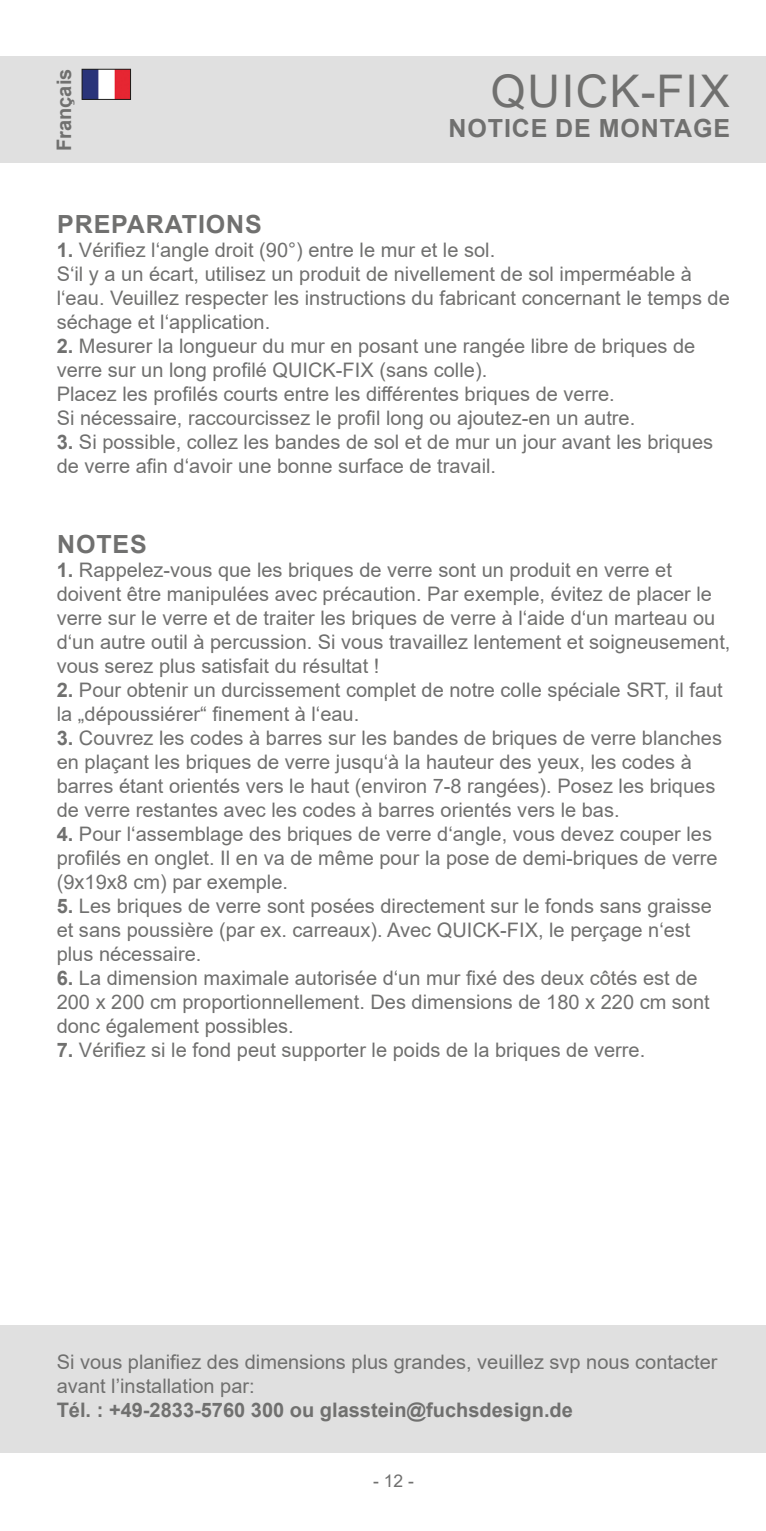
<style>
.page{position:relative;width:766px;height:1531px;background:#fff}
.page>*{position:absolute;margin:0;border:0;box-sizing:border-box;transform-origin:0 0}
.t1{font:45px "Arial";letter-spacing:.035em;color:#70706f}
.t2{font:700 25px "Arial";letter-spacing:.035em;color:#70706f}
.t3{font:20px/24px "Arial";color:#70706f}
.t4{font:700 20px "Arial";color:#70706f}
.t5{font:17.5px "Arial";color:#70706f}
.s1{font-weight:700}
</style>
<div class="page">
<div style="left:0;top:57px;width:765px;height:106px;background:#e0e0e0"></div>
<div style="left:0;top:1325px;width:765px;height:128px;background:#e0e0e0"></div>
<img style="left:84px;top:71px;width:45px;height:27px">
<div style="left:82px;top:69px;width:49px;height:31px;border:1px solid #1d1d1b"></div>
<p class="t4" style="left:50px;top:151px;width:84px;rotate:-90deg">Français</p>
<h1 class="t1" style="left:491px;top:60px;width:240px">QUICK-FIX</h1>
<p class="t2" style="left:448px;top:111px;width:283px">NOTICE DE MONTAGE</p>
<p class="t2" style="left:57px;top:207px;width:206px">PREPARATIONS</p>
<p class="t3" style="left:57px;top:238px;width:674px"><span class="s1">1.</span> Vérifiez l‘angle droit (90°) entre le mur et le sol.<br>S‘il y a un écart, utilisez un produit de nivellement de sol imperméable à l‘eau. Veuillez respecter les instructions du fabricant concernant le temps de séchage et l‘application.</p>
<p class="t3" style="left:57px;top:334px;width:640px"><span class="s1">2.</span> Mesurer la longueur du mur en posant une rangée libre de briques de verre sur un long profilé QUICK-FIX (sans colle).<br>Placez les profilés courts entre les différentes briques de verre.<br>Si nécessaire, raccourcissez le profil long ou ajoutez-en un autre.</p>
<p class="t3" style="left:57px;top:430px;width:657px"><span class="s1">3.</span> Si possible, collez les bandes de sol et de mur un jour avant les briques de verre afin d‘avoir une bonne surface de travail.</p>
<p class="t2" style="left:57px;top:526px;width:91px">NOTES</p>
<p class="t3" style="left:57px;top:558px;width:675px"><span class="s1">1.</span> Rappelez-vous que les briques de verre sont un produit en verre et doivent être manipulées avec précaution. Par exemple, évitez de placer le verre sur le verre et de traiter les briques de verre à l‘aide d‘un marteau ou d‘un autre outil à percussion. Si vous travaillez lentement et soigneusement, vous serez plus satisfait du résultat !</p>
<p class="t3" style="left:57px;top:678px;width:667px"><span class="s1">2.</span> Pour obtenir un durcissement complet de notre colle spéciale SRT, il faut la „dépoussiérer“ finement à l‘eau.</p>
<p class="t3" style="left:57px;top:726px;width:666px"><span class="s1">3.</span> Couvrez les codes à barres sur les bandes de briques de verre blanches en plaçant les briques de verre jusqu‘à la hauteur des yeux, les codes à barres étant orientés vers le haut (environ 7-8 rangées). Posez les briques de verre restantes avec les codes à barres orientés vers le bas.</p>
<p class="t3" style="left:57px;top:822px;width:662px"><span class="s1">4.</span> Pour l‘assemblage des briques de verre d‘angle, vous devez couper les profilés en onglet. Il en va de même pour la pose de demi-briques de verre (9x19x8 cm) par exemple.</p>
<p class="t3" style="left:57px;top:894px;width:656px"><span class="s1">5.</span> Les briques de verre sont posées directement sur le fonds sans graisse et sans poussière (par ex. carreaux). Avec QUICK-FIX, le perçage n‘est plus nécessaire.</p>
<p class="t3" style="left:57px;top:966px;width:654px"><span class="s1">6.</span> La dimension maximale autorisée d‘un mur fixé des deux côtés est de<br>200 x 200 cm proportionnellement. Des dimensions de 180 x 220 cm sont donc également possibles.</p>
<p class="t3" style="left:57px;top:1038px;width:590px"><span class="s1">7.</span> Vérifiez si le fond peut supporter le poids de la briques de verre.</p>
<p class="t3" style="left:57px;top:1349px;width:662px">Si vous planifiez des dimensions plus grandes, veuillez svp nous contacter avant l’installation par:</p>
<p class="t4" style="left:57px;top:1395px;width:517px">Tél. : +49-2833-5760 300 ou glasstein@fuchsdesign.de</p>
<p class="t5" style="left:373px;top:1469px;width:42px">- 12 -</p>
</div>
